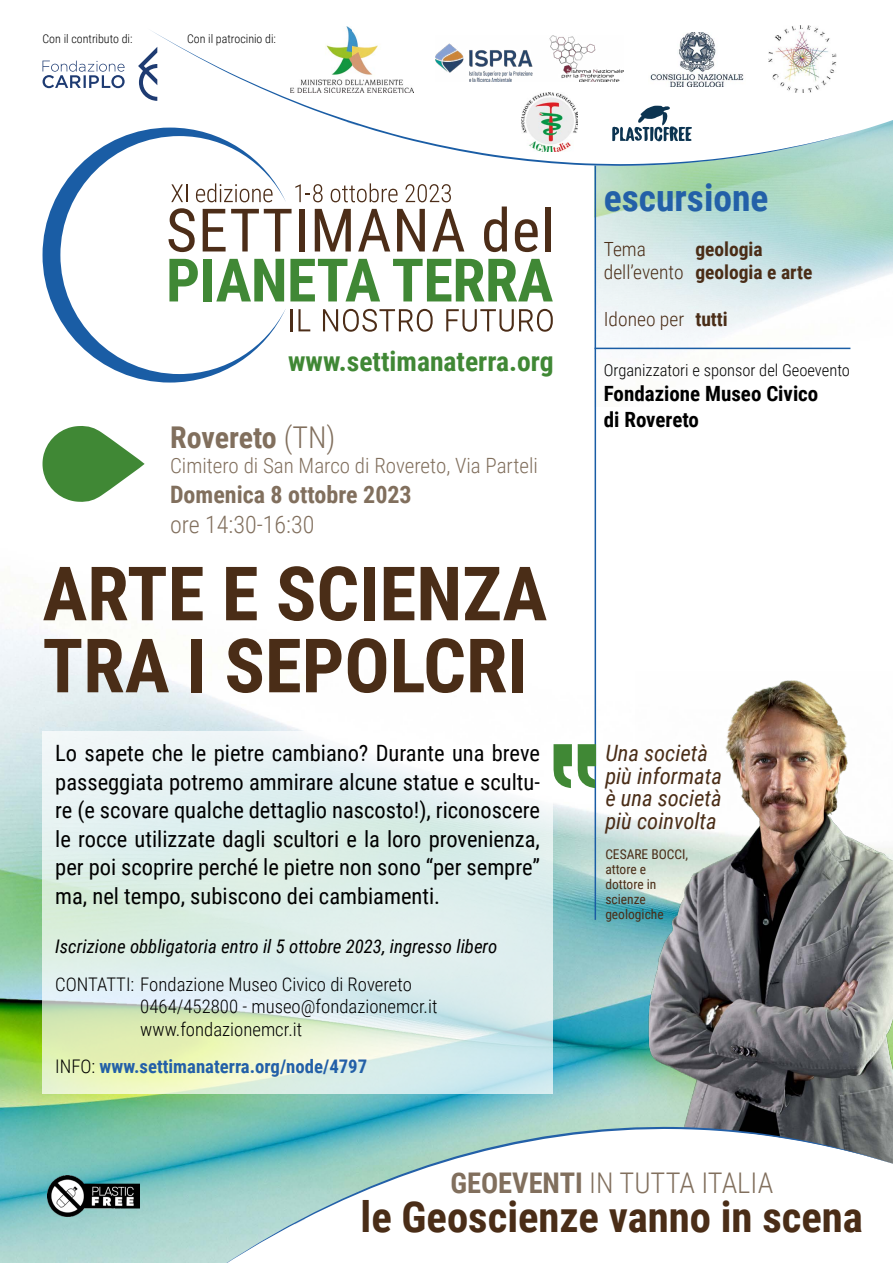
<style>
.page{position:relative;width:893px;height:1263px;background:#fff}
.page>*{position:absolute;margin:0;border:0;box-sizing:border-box;transform-origin:0 0}
.t1{font:700 75px "Roboto Condensed";color:#4a2d17}
.t2{font:700 42.75px "Roboto Condensed";color:#4a2d17}
.t3{font:700 37.5px "Roboto Condensed";color:#2360a8}
.t4{font:700 30px "Roboto Condensed";letter-spacing:-.005em;color:#816f5d}
.t5{font:300 28.5px "Roboto Condensed";color:#816f5d}
.t6{font:700 27.6px "Roboto Condensed";color:#408835}
.t7{font:700 24px "Roboto Condensed";color:#816f5d}
.t8{font:300 24px "Roboto Condensed";color:#816f5d}
.t9{font:22.5px/28.5px "Roboto Condensed";color:#000;text-align:justify}
.t10{font:italic 22.5px "Roboto Condensed";color:#4a2d17}
.t11{font:300 21px "Roboto Condensed";color:#816f5d}
.t12{font:700 21px "Roboto Condensed";color:#000}
.t13{font:700 19.5px "Roboto Condensed";color:#4a2d17}
.t14{font:300 19.5px "Roboto Condensed";color:#4a2d17}
.t15{font:300 18.75px "Roboto Condensed";color:#000}
.t16{font:italic 18.75px "Roboto Condensed";color:#000}
.t17{font:700 18.75px "Roboto Condensed";color:#2360a8}
.t18{font:300 16.5px "Roboto Condensed";color:#000}
.t19{font:13.5px "Roboto Condensed";color:#4a2d17}
.t20{font:300 12px "Roboto Condensed";color:#000}
.s1{font-weight:300}
.s2{font-weight:300;color:#000}
.s3{font-weight:700}
</style>
<div class="page">
<img style="left:0;top:463px;width:635px;height:800px">
<img style="left:594px;top:166px;width:299px;height:241px">
<svg style="left:43px;top:731px;width:510px;height:362px;background:#e0efe7"></svg>
<img style="left:635px;top:680px;width:258px;height:447px">
<hr style="left:595px;top:153px;width:1px;height:767px;background:#1a5da5">
<hr style="left:595px;top:348px;width:255px;height:1px;background:#1a5da5">
<svg style="left:43px;top:426px;width:102px;height:76px"></svg>
<svg style="left:554px;top:744px;width:42px;height:44px"></svg>
<img style="left:47px;top:1176px;width:93px;height:41px">
<svg style="left:346px;top:26px;width:547px;height:140px"></svg>
<svg style="left:152px;top:29px;width:707px;height:137px"></svg>
<svg style="left:207px;top:1127px;width:686px;height:136px"></svg>
<svg style="left:286px;top:209px;width:6px;height:5px"></svg>
<div style="left:299px;top:209px;width:5px;height:42px;background:#4c2d18"></div>
<svg style="left:315px;top:209px;width:36px;height:42px"></svg>
<svg style="left:358px;top:209px;width:32px;height:42px"></svg>
<svg style="left:397px;top:209px;width:28px;height:42px"></svg>
<svg style="left:432px;top:209px;width:32px;height:42px"></svg>
<svg style="left:484px;top:206px;width:23px;height:46px"></svg>
<svg style="left:515px;top:219px;width:23px;height:33px"></svg>
<div style="left:545px;top:206px;width:5px;height:45px;background:#4c2d18"></div>
<svg style="left:290px;top:259px;width:90px;height:42px"></svg>
<svg style="left:393px;top:259px;width:160px;height:42px"></svg>
<hr style="left:290px;top:309px;width:3px;height:22px;background:#4c2d18">
<svg style="left:298px;top:309px;width:12px;height:22px"></svg>
<svg style="left:323px;top:309px;width:110px;height:23px"></svg>
<svg style="left:446px;top:309px;width:107px;height:23px"></svg>
<svg style="left:43px;top:128px;width:243px;height:255px"></svg>
<svg style="left:171px;top:184px;width:16px;height:18px"></svg>
<svg style="left:196px;top:183px;width:77px;height:19px"></svg>
<svg style="left:295px;top:184px;width:28px;height:18px"></svg>
<svg style="left:331px;top:183px;width:67px;height:19px"></svg>
<svg style="left:405px;top:184px;width:46px;height:18px"></svg>
<svg style="left:43px;top:47px;width:114px;height:54px"></svg>
<img style="left:649px;top:32px;width:97px;height:55px">
<img style="left:768px;top:25px;width:69px;height:68px">
<img style="left:522px;top:93px;width:56px;height:59px">
<img style="left:291px;top:27px;width:123px;height:65px">
<img style="left:435px;top:35px;width:189px;height:46px">
<svg style="left:611px;top:106px;width:82px;height:39px"></svg>
<p class="t20" style="left:43px;top:30px;width:91px">Con il contributo di:</p>
<p class="t20" style="left:187px;top:30px;width:90px">Con il patrocinio di:</p>
<p class="t6" style="left:288px;top:342px;width:267px">www.settimanaterra.org</p>
<p class="t4" style="left:170px;top:416px;width:167px">Rovereto <span class="s1">(TN)</span></p>
<p class="t11" style="left:170px;top:451px;width:369px">Cimitero di San Marco di Rovereto, Via Parteli</p>
<p class="t7" style="left:170px;top:478px;width:243px">Domenica 8 ottobre 2023</p>
<p class="t8" style="left:170px;top:508px;width:146px">ore 14:30-16:30</p>
<p class="t1" style="left:43px;top:541px;width:506px">ARTE E SCIENZA</p>
<p class="t1" style="left:43px;top:613px;width:487px">TRA I SEPOLCRI</p>
<p class="t9" style="left:55px;top:738px;width:486px">Lo sapete che le pietre cambiano? Durante una breve passeggiata potremo ammirare alcune statue e scultu&shy;re (e scovare qualche dettaglio nascosto!), riconoscere le rocce utilizzate dagli scultori e la loro provenienza, per poi scoprire perché le pietre non sono “per sempre” ma, nel tempo, subiscono dei cambiamenti.</p>
<p class="t16" style="left:55px;top:933px;width:443px">Iscrizione obbligatoria entro il 5 ottobre 2023, ingresso libero</p>
<p class="t15" style="left:55px;top:971px;width:358px">CONTATTI: Fondazione Museo Civico di Rovereto</p>
<p class="t15" style="left:140px;top:993px;width:299px">0464/452800 - museo@fondazionemcr.it</p>
<p class="t15" style="left:140px;top:1016px;width:163px">www.fondazionemcr.it</p>
<p class="t17" style="left:55px;top:1053px;width:313px"><span class="s2">INFO:</span> www.settimanaterra.org/node/4797</p>
<p class="t3" style="left:604px;top:171px;width:166px">escursione</p>
<p class="t14" style="left:604px;top:235px;width:44px">Tema</p>
<p class="t13" style="left:695px;top:235px;width:69px">geologia</p>
<p class="t13" style="left:604px;top:259px;width:210px"><span class="s1">dell’evento</span> geologia e arte</p>
<p class="t14" style="left:604px;top:306px;width:125px">Idoneo per <span class="s3">tutti</span></p>
<p class="t18" style="left:604px;top:358px;width:248px">Organizzatori e sponsor del Geoevento</p>
<p class="t12" style="left:604px;top:379px;width:216px">Fondazione Museo Civico</p>
<p class="t12" style="left:604px;top:404px;width:97px">di Rovereto</p>
<p class="t10" style="left:605px;top:737px;width:104px">Una società</p>
<p class="t10" style="left:605px;top:760px;width:118px">più informata</p>
<p class="t10" style="left:605px;top:782px;width:118px">è una società</p>
<p class="t10" style="left:605px;top:805px;width:113px">più coinvolta</p>
<p class="t19" style="left:605px;top:844px;width:84px">CESARE BOCCI,</p>
<p class="t19" style="left:605px;top:859px;width:42px">attore e</p>
<p class="t19" style="left:605px;top:874px;width:53px">dottore in</p>
<p class="t19" style="left:605px;top:889px;width:42px">scienze</p>
<p class="t19" style="left:605px;top:904px;width:60px">geologiche</p>
<p class="t5" style="left:450px;top:1163px;width:324px"><span class="s3">GEOEVENTI</span> IN TUTTA ITALIA</p>
<h2 class="t2" style="left:361px;top:1186px;width:504px">le Geoscienze vanno in scena</h2>
</div>
